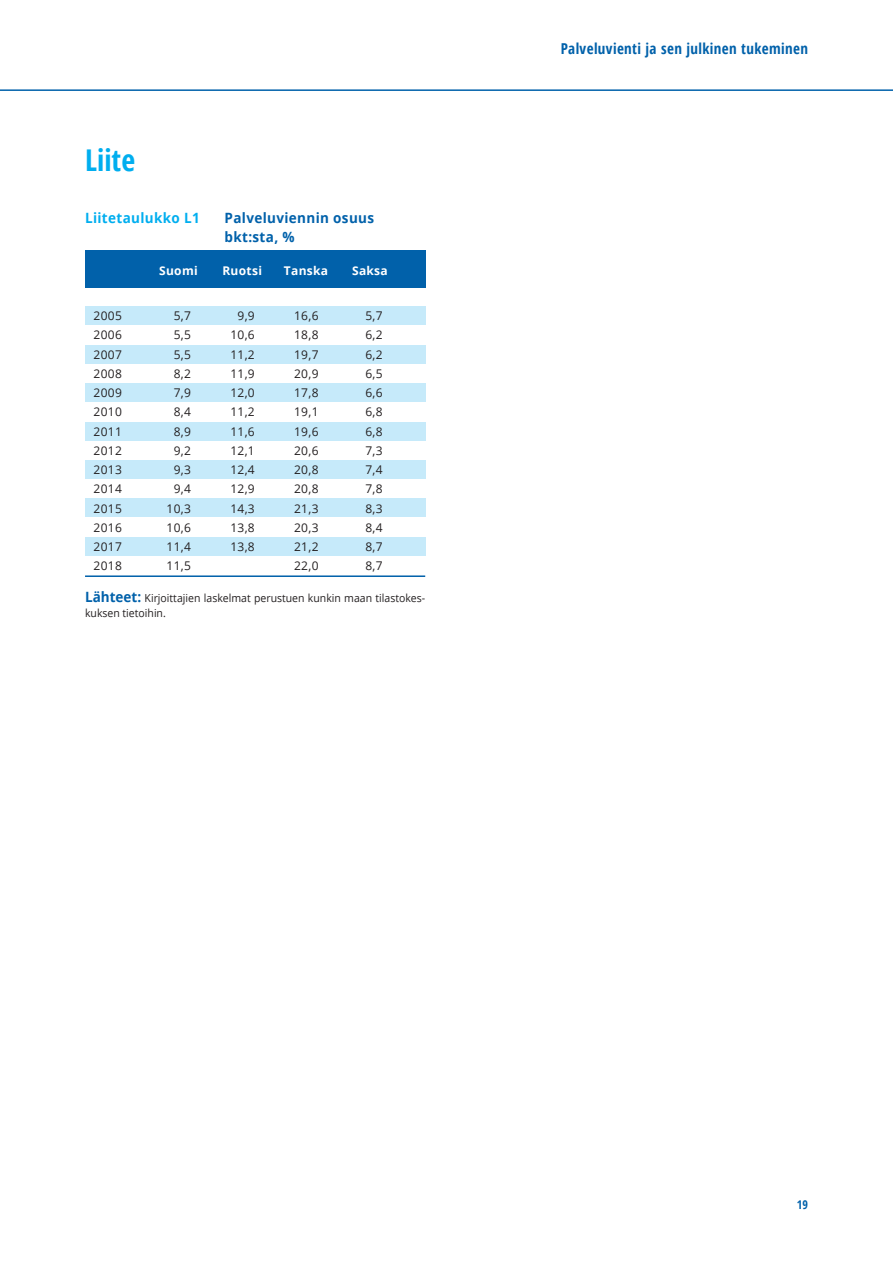
<style>
.page{position:relative;width:893px;height:1263px;background:#fff}
.page>*{position:absolute;margin:0;border:0;box-sizing:border-box;transform-origin:0 0}
.t1{font:700 condensed 30px "Open Sans";color:#00aeef}
.t2{font:700 condensed 15px "Open Sans";letter-spacing:.025em;color:#0161aa}
.t3{font:700 14.1px/19.5px "Open Sans";letter-spacing:.025em;color:#0161aa;scale:.95 1}
.t4{font:700 14.1px "Open Sans";letter-spacing:.025em;color:#00aeef;scale:.95 1}
.t5{font:12px "Open Sans";letter-spacing:.025em;color:#231f20}
.t6{font:700 12px "Open Sans";letter-spacing:.025em;color:#fff}
.t7{font:700 condensed 12px "Open Sans";color:#0161aa}
.t8{font:10.95px/15px "Open Sans";color:#231f20;scale:.95 1}
.s1{font-weight:700;font-size:14.1px;color:#0161aa}
</style>
<div class="page">
<hr style="left:0;top:89px;width:893px;height:2px;background:#0161aa">
<div style="left:85px;top:306px;width:340px;height:19px;background:#c6eafa"></div>
<div style="left:85px;top:345px;width:340px;height:18px;background:#c6eafa"></div>
<div style="left:85px;top:251px;width:340px;height:37px;background:#0161aa"></div>
<hr style="left:85px;top:575px;width:340px;height:2px;background:#0161aa">
<div style="left:85px;top:383px;width:340px;height:19px;background:#c6eafa"></div>
<div style="left:85px;top:421px;width:340px;height:19px;background:#c6eafa"></div>
<div style="left:85px;top:460px;width:340px;height:19px;background:#c6eafa"></div>
<div style="left:85px;top:498px;width:340px;height:19px;background:#c6eafa"></div>
<div style="left:85px;top:537px;width:340px;height:19px;background:#c6eafa"></div>
<h1 class="t1" style="left:85px;top:139px;width:52px">Liite</h1>
<p class="t4" style="left:85px;top:208px;width:122px">Liitetaulukko L1</p>
<p class="t3" style="left:225px;top:207px;width:159px">Palveluviennin osuus bkt:sta, %</p>
<p class="t6" style="left:159px;top:262px;width:40px">Suomi</p>
<p class="t6" style="left:222px;top:262px;width:41px">Ruotsi</p>
<p class="t6" style="left:284px;top:262px;width:46px">Tanska</p>
<p class="t6" style="left:352px;top:262px;width:37px">Saksa</p>
<p class="t5" style="left:94px;top:307px;width:30px">2005</p>
<p class="t5" style="left:174px;top:307px;width:19px">5,7</p>
<p class="t5" style="left:238px;top:307px;width:19px">9,9</p>
<p class="t5" style="left:294px;top:307px;width:26px">16,6</p>
<p class="t5" style="left:365px;top:307px;width:19px">5,7</p>
<p class="t5" style="left:94px;top:327px;width:30px">2006</p>
<p class="t5" style="left:174px;top:327px;width:19px">5,5</p>
<p class="t5" style="left:230px;top:327px;width:26px">10,6</p>
<p class="t5" style="left:294px;top:327px;width:26px">18,8</p>
<p class="t5" style="left:365px;top:327px;width:19px">6,2</p>
<p class="t5" style="left:94px;top:346px;width:30px">2007</p>
<p class="t5" style="left:174px;top:346px;width:19px">5,5</p>
<p class="t5" style="left:230px;top:346px;width:26px">11,2</p>
<p class="t5" style="left:294px;top:346px;width:26px">19,7</p>
<p class="t5" style="left:365px;top:346px;width:19px">6,2</p>
<p class="t5" style="left:94px;top:365px;width:30px">2008</p>
<p class="t5" style="left:174px;top:365px;width:19px">8,2</p>
<p class="t5" style="left:230px;top:365px;width:26px">11,9</p>
<p class="t5" style="left:294px;top:365px;width:26px">20,9</p>
<p class="t5" style="left:365px;top:365px;width:19px">6,5</p>
<p class="t5" style="left:94px;top:384px;width:30px">2009</p>
<p class="t5" style="left:174px;top:384px;width:19px">7,9</p>
<p class="t5" style="left:230px;top:384px;width:26px">12,0</p>
<p class="t5" style="left:294px;top:384px;width:26px">17,8</p>
<p class="t5" style="left:365px;top:384px;width:19px">6,6</p>
<p class="t5" style="left:94px;top:404px;width:30px">2010</p>
<p class="t5" style="left:174px;top:404px;width:19px">8,4</p>
<p class="t5" style="left:230px;top:404px;width:26px">11,2</p>
<p class="t5" style="left:294px;top:404px;width:26px">19,1</p>
<p class="t5" style="left:365px;top:404px;width:19px">6,8</p>
<p class="t5" style="left:94px;top:423px;width:30px">2011</p>
<p class="t5" style="left:174px;top:423px;width:19px">8,9</p>
<p class="t5" style="left:230px;top:423px;width:26px">11,6</p>
<p class="t5" style="left:294px;top:423px;width:26px">19,6</p>
<p class="t5" style="left:365px;top:423px;width:19px">6,8</p>
<p class="t5" style="left:94px;top:442px;width:30px">2012</p>
<p class="t5" style="left:174px;top:442px;width:19px">9,2</p>
<p class="t5" style="left:230px;top:442px;width:26px">12,1</p>
<p class="t5" style="left:294px;top:442px;width:26px">20,6</p>
<p class="t5" style="left:365px;top:442px;width:19px">7,3</p>
<p class="t5" style="left:94px;top:461px;width:30px">2013</p>
<p class="t5" style="left:174px;top:461px;width:19px">9,3</p>
<p class="t5" style="left:230px;top:461px;width:26px">12,4</p>
<p class="t5" style="left:294px;top:461px;width:26px">20,8</p>
<p class="t5" style="left:365px;top:461px;width:19px">7,4</p>
<p class="t5" style="left:94px;top:481px;width:30px">2014</p>
<p class="t5" style="left:174px;top:481px;width:19px">9,4</p>
<p class="t5" style="left:230px;top:481px;width:26px">12,9</p>
<p class="t5" style="left:294px;top:481px;width:26px">20,8</p>
<p class="t5" style="left:365px;top:481px;width:19px">7,8</p>
<p class="t5" style="left:94px;top:500px;width:30px">2015</p>
<p class="t5" style="left:167px;top:500px;width:26px">10,3</p>
<p class="t5" style="left:230px;top:500px;width:26px">14,3</p>
<p class="t5" style="left:294px;top:500px;width:26px">21,3</p>
<p class="t5" style="left:365px;top:500px;width:19px">8,3</p>
<p class="t5" style="left:94px;top:519px;width:30px">2016</p>
<p class="t5" style="left:167px;top:519px;width:26px">10,6</p>
<p class="t5" style="left:230px;top:519px;width:26px">13,8</p>
<p class="t5" style="left:294px;top:519px;width:26px">20,3</p>
<p class="t5" style="left:365px;top:519px;width:19px">8,4</p>
<p class="t5" style="left:94px;top:538px;width:30px">2017</p>
<p class="t5" style="left:167px;top:538px;width:26px">11,4</p>
<p class="t5" style="left:230px;top:538px;width:26px">13,8</p>
<p class="t5" style="left:294px;top:538px;width:26px">21,2</p>
<p class="t5" style="left:365px;top:538px;width:19px">8,7</p>
<p class="t5" style="left:94px;top:558px;width:30px">2018</p>
<p class="t5" style="left:167px;top:558px;width:26px">11,5</p>
<p class="t5" style="left:294px;top:558px;width:26px">22,0</p>
<p class="t5" style="left:365px;top:558px;width:19px">8,7</p>
<p class="t8" style="left:85px;top:590px;width:360px"><span class="s1">Lähteet:</span> Kirjoittajien laskelmat perustuen kunkin maan tilastokes&shy;kuksen tietoihin.</p>
<p class="t2" style="left:561px;top:38px;width:249px">Palveluvienti ja sen julkinen tukeminen</p>
<p class="t7" style="left:797px;top:1196px;width:13px">19</p>
</div>
